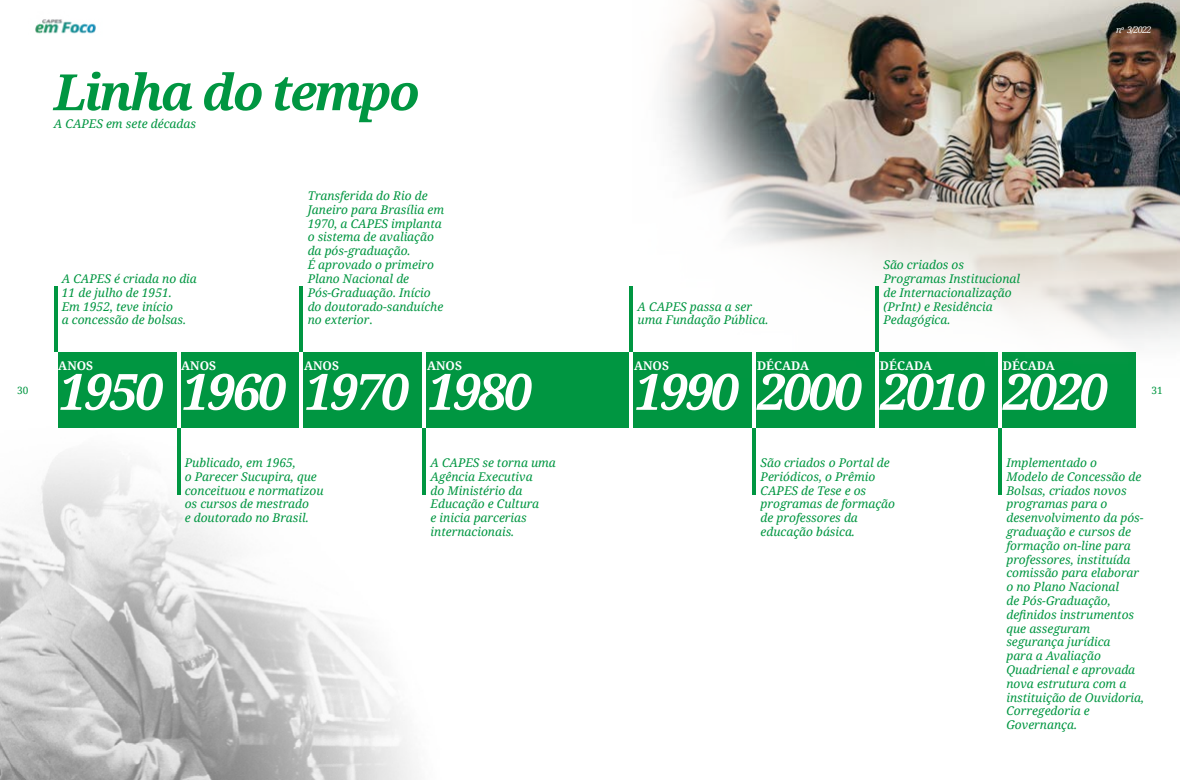
<style>
.page{position:relative;width:1180px;height:780px;background:#fff}
.page>*{position:absolute;margin:0;border:0;box-sizing:border-box;transform-origin:0 0}
.t1{font:italic 700 50px "Noto Serif";letter-spacing:-.05em;color:#fff}
.t2{font:italic 700 50px "Noto Serif";letter-spacing:-.05em;color:#009641}
.t3{font:italic 12px/13.8px "Noto Serif";color:#009641}
.t4{font:700 12px "Noto Serif";color:#fff}
.t5{font:10px "Noto Serif";color:#009641}
.t6{font:italic 9px "Noto Serif";color:#fff}
.s1{font-size:8px}
.s2{font-style:normal}
</style>
<div class="page">
<img style="left:35px;top:19px;width:61px;height:15px">
<img style="left:0;top:428px;width:426px;height:352px">
<div style="left:54px;top:353px;width:1081px;height:75px;background:#009641"></div>
<img style="left:633px;top:0;width:546px;height:377px">
<hr style="left:998px;top:353px;width:3px;height:141px;background:#009641">
<hr style="left:998px;top:353px;width:3px;height:75px;background:#fff">
<hr style="left:629px;top:286px;width:4px;height:142px;background:#009641">
<hr style="left:629px;top:353px;width:4px;height:75px;background:#fff">
<hr style="left:752px;top:353px;width:4px;height:141px;background:#009641">
<hr style="left:752px;top:353px;width:4px;height:75px;background:#fff">
<hr style="left:875px;top:286px;width:3px;height:142px;background:#009641">
<hr style="left:875px;top:353px;width:3px;height:75px;background:#fff">
<hr style="left:422px;top:353px;width:4px;height:141px;background:#009641">
<hr style="left:422px;top:353px;width:4px;height:75px;background:#fff">
<hr style="left:54px;top:286px;width:3px;height:142px;background:#009641">
<hr style="left:54px;top:353px;width:3px;height:75px;background:#fff">
<hr style="left:177px;top:353px;width:3px;height:141px;background:#009641">
<hr style="left:177px;top:353px;width:3px;height:75px;background:#fff">
<hr style="left:300px;top:286px;width:3px;height:142px;background:#009641">
<hr style="left:300px;top:353px;width:3px;height:75px;background:#fff">
<h1 class="t2" style="left:54px;top:57px;width:367px">Linha do tempo</h1>
<p class="t3" style="left:54px;top:116px;width:143px">A CAPES em sete décadas</p>
<p class="t6" style="left:1115px;top:23px;width:37px">n<span class="s1">º</span> 3/2022</p>
<p class="t3" style="left:307px;top:188px;width:138px">Transferida do Rio de<br>Janeiro para Brasília em<br>1970, a CAPES implanta o sistema de avaliação da pós-graduação.<br>É aprovado o primeiro<br>Plano Nacional de<br>Pós-Graduação. Início do doutorado-sanduíche no exterior<span class="s2">.</span></p>
<p class="t4" style="left:304px;top:357px;width:36px">ANOS</p>
<p class="t3" style="left:883px;top:257px;width:138px">São criados os<br>Programas Institucional de Internacionalização (PrInt) e Residência<br>Pedagógica.</p>
<p class="t4" style="left:879px;top:357px;width:54px">DÉCADA</p>
<p class="t3" style="left:62px;top:271px;width:136px">A CAPES é criada no dia<br>11 de julho de 1951.<br>Em 1952, teve início<br>a concessão de bolsas.</p>
<p class="t4" style="left:58px;top:357px;width:36px">ANOS</p>
<p class="t4" style="left:181px;top:357px;width:36px">ANOS</p>
<p class="t3" style="left:637px;top:299px;width:132px">A CAPES passa a ser uma Fundação Pública.</p>
<p class="t4" style="left:1002px;top:357px;width:54px">DÉCADA</p>
<h1 class="t1" style="left:634px;top:357px;width:474px">1990 2000 2010 2020</h1>
<p class="t4" style="left:757px;top:357px;width:54px">DÉCADA</p>
<p class="t4" style="left:634px;top:357px;width:36px">ANOS</p>
<p class="t4" style="left:427px;top:357px;width:36px">ANOS</p>
<h1 class="t1" style="left:58px;top:357px;width:474px">1950 1960 1970 1980</h1>
<p class="t5" style="left:17px;top:383px;width:13px">30</p>
<p class="t5" style="left:1151px;top:383px;width:13px">31</p>
<p class="t3" style="left:185px;top:455px;width:140px">Publicado, em 1965,<br>o Parecer Sucupira, que conceituou e normatizou os cursos de mestrado<br>e doutorado no Brasil.</p>
<p class="t3" style="left:430px;top:455px;width:127px">A CAPES se torna uma<br>Agência Executiva<br>do Ministério da<br>Educação e Cultura<br>e inicia parcerias internacionais.</p>
<p class="t3" style="left:760px;top:455px;width:136px">São criados o Portal de<br>Periódicos, o Prêmio<br>CAPES de Tese e os programas de formação de professores da educação básica.</p>
<p class="t3" style="left:1006px;top:455px;width:139px">Implementado o<br>Modelo de Concessão de<br>Bolsas, criados novos programas para o desenvolvimento da pós&shy;graduação e cursos de formação on-line para professores, instituída comissão para elaborar o no Plano Nacional<br>de Pós-Graduação, definidos instrumentos que asseguram segurança jurídica<br>para a Avaliação<br>Quadrienal e aprovada nova estrutura com a instituição de Ouvidoria,<br>Corregedoria e<br>Governança.</p>
</div>
